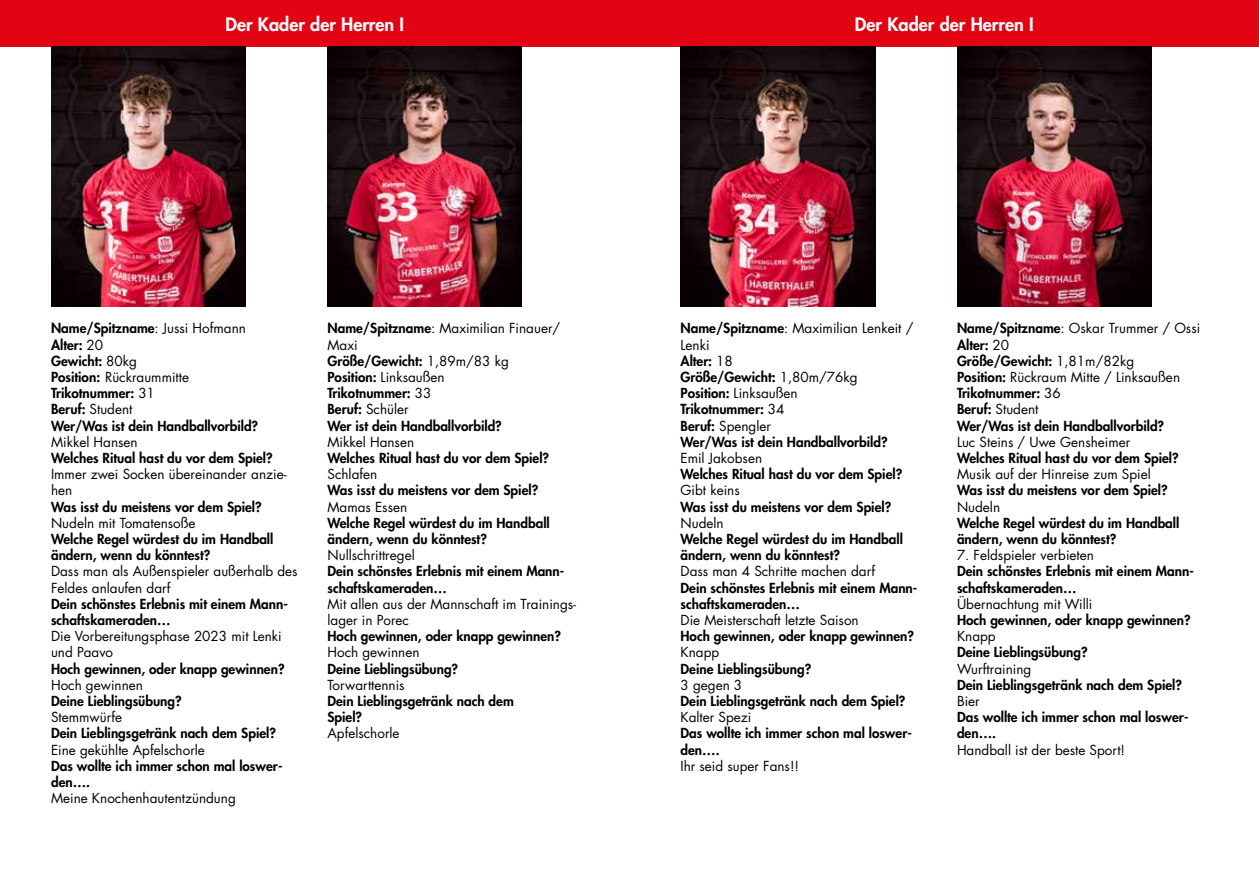
<style>
.page{position:relative;width:1259px;height:893px;background:#fff}
.page>*{position:absolute;margin:0;border:0;box-sizing:border-box;transform-origin:0 0}
.t1{font:800 18px "Futura Std";color:#fff}
.t2{font:800 13.5px/16.2px "Futura Std";color:#000}
.t3{font:13.5px/16.2px "Futura Std";color:#000}
.s1{font-weight:400}
</style>
<div class="page">
<div style="left:0;top:0;width:1259px;height:47px;background:#e30413"></div>
<img style="left:957px;top:47px;width:194px;height:259px">
<img style="left:680px;top:47px;width:195px;height:259px">
<img style="left:327px;top:47px;width:195px;height:259px">
<img style="left:51px;top:47px;width:194px;height:259px">
<h1 class="t1" style="left:225px;top:13px;width:180px">Der Kader der Herren I</h1>
<h1 class="t1" style="left:855px;top:13px;width:180px">Der Kader der Herren I</h1>
<p class="t2" style="left:51px;top:320px;width:209px">Name/Spitzname<span class="s1">: Jussi Hofmann<br></span>Alter: <span class="s1">20<br></span>Gewicht: <span class="s1">80kg<br></span>Position: <span class="s1">Rückraummitte<br></span>Trikotnummer: <span class="s1">31<br></span>Beruf: <span class="s1">Student<br></span>Wer/Was ist dein Handballvorbild?</p>
<p class="t3" style="left:51px;top:434px;width:88px">Mikkel Hansen</p>
<p class="t2" style="left:51px;top:450px;width:223px">Welches Ritual hast du vor dem Spiel?</p>
<p class="t3" style="left:51px;top:466px;width:237px">Immer zwei Socken übereinander anzie&shy;hen</p>
<p class="t2" style="left:51px;top:498px;width:212px">Was isst du meistens vor dem Spiel?</p>
<p class="t3" style="left:51px;top:515px;width:146px">Nudeln mit Tomatensoße</p>
<p class="t2" style="left:51px;top:531px;width:224px">Welche Regel würdest du im Handball ändern, wenn du könntest?</p>
<p class="t3" style="left:51px;top:563px;width:248px">Dass man als Außenspieler außerhalb des<br>Feldes anlaufen darf</p>
<p class="t2" style="left:51px;top:596px;width:238px">Dein schönstes Erlebnis mit einem Mann&shy;schaftskameraden…</p>
<p class="t3" style="left:51px;top:628px;width:232px">Die Vorbereitungsphase 2023 mit Lenki und Paavo</p>
<p class="t2" style="left:51px;top:660px;width:235px">Hoch gewinnen, oder knapp gewinnen?</p>
<p class="t3" style="left:51px;top:677px;width:93px">Hoch gewinnen</p>
<p class="t2" style="left:51px;top:693px;width:132px">Deine Lieblingsübung?</p>
<p class="t3" style="left:51px;top:709px;width:73px">Stemmwürfe</p>
<p class="t2" style="left:51px;top:725px;width:226px">Dein Lieblingsgetränk nach dem Spiel?</p>
<p class="t3" style="left:51px;top:742px;width:155px">Eine gekühlte Apfelschorle</p>
<p class="t2" style="left:51px;top:758px;width:233px">Das wollte ich immer schon mal loswer&shy;den….</p>
<p class="t3" style="left:51px;top:790px;width:186px">Meine Knochenhautentzündung</p>
<p class="t2" style="left:327px;top:320px;width:234px">Name/Spitzname<span class="s1">: Maximilian Finauer/<br>Maxi<br></span>Größe/Gewicht: <span class="s1">1,89m/83 kg<br></span>Position: <span class="s1">Linksaußen<br></span>Trikotnummer: <span class="s1">33<br></span>Beruf: <span class="s1">Schüler<br></span>Wer ist dein Handballvorbild?</p>
<p class="t3" style="left:327px;top:434px;width:88px">Mikkel Hansen</p>
<p class="t2" style="left:327px;top:450px;width:223px">Welches Ritual hast du vor dem Spiel?</p>
<p class="t3" style="left:327px;top:466px;width:51px">Schlafen</p>
<p class="t2" style="left:327px;top:482px;width:212px">Was isst du meistens vor dem Spiel?</p>
<p class="t3" style="left:327px;top:499px;width:81px">Mamas Essen</p>
<p class="t2" style="left:327px;top:515px;width:224px">Welche Regel würdest du im Handball ändern, wenn du könntest?</p>
<p class="t3" style="left:327px;top:547px;width:89px">Nullschrittregel</p>
<p class="t2" style="left:327px;top:563px;width:238px">Dein schönstes Erlebnis mit einem Mann&shy;schaftskameraden…</p>
<p class="t3" style="left:327px;top:596px;width:250px">Mit allen aus der Mannschaft im Trainings&shy;lager in Porec</p>
<p class="t2" style="left:327px;top:628px;width:235px">Hoch gewinnen, oder knapp gewinnen?</p>
<p class="t3" style="left:327px;top:644px;width:93px">Hoch gewinnen</p>
<p class="t2" style="left:327px;top:660px;width:132px">Deine Lieblingsübung?</p>
<p class="t3" style="left:327px;top:677px;width:79px">Torwarttennis</p>
<p class="t2" style="left:327px;top:693px;width:188px">Dein Lieblingsgetränk nach dem<br>Spiel?</p>
<p class="t3" style="left:327px;top:725px;width:74px">Apfelschorle</p>
<p class="t2" style="left:680px;top:320px;width:234px">Name/Spitzname<span class="s1">: Maximilian Lenkeit /<br>Lenki<br></span>Alter: <span class="s1">18<br></span>Größe/Gewicht: <span class="s1">1,80m/76kg<br></span>Position: <span class="s1">Linksaußen</span>   <br>Trikotnummer: <span class="s1">34<br></span>Beruf: <span class="s1">Spengler<br></span>Wer/Was ist dein Handballvorbild?</p>
<p class="t3" style="left:680px;top:450px;width:83px">Emil Jakobsen</p>
<p class="t2" style="left:680px;top:466px;width:223px">Welches Ritual hast du vor dem Spiel?</p>
<p class="t3" style="left:680px;top:482px;width:61px">Gibt keins</p>
<p class="t2" style="left:680px;top:498px;width:212px">Was isst du meistens vor dem Spiel?</p>
<p class="t3" style="left:680px;top:515px;width:45px">Nudeln</p>
<p class="t2" style="left:680px;top:531px;width:224px">Welche Regel würdest du im Handball ändern, wenn du könntest?</p>
<p class="t3" style="left:680px;top:563px;width:196px">Dass man 4 Schritte machen darf</p>
<p class="t2" style="left:680px;top:579px;width:238px">Dein schönstes Erlebnis mit einem Mann&shy;schaftskameraden…</p>
<p class="t3" style="left:680px;top:612px;width:180px">Die Meisterschaft letzte Saison</p>
<p class="t2" style="left:680px;top:628px;width:235px">Hoch gewinnen, oder knapp gewinnen?</p>
<p class="t3" style="left:680px;top:644px;width:40px">Knapp</p>
<p class="t2" style="left:680px;top:660px;width:132px">Deine Lieblingsübung?</p>
<p class="t3" style="left:680px;top:677px;width:63px">3 gegen 3</p>
<p class="t2" style="left:680px;top:693px;width:226px">Dein Lieblingsgetränk nach dem Spiel?</p>
<p class="t3" style="left:680px;top:709px;width:72px">Kalter Spezi</p>
<p class="t2" style="left:680px;top:725px;width:233px">Das wollte ich immer schon mal loswer&shy;den….</p>
<p class="t3" style="left:680px;top:758px;width:120px">Ihr seid super Fans!!</p>
<p class="t2" style="left:957px;top:320px;width:245px">Name/Spitzname<span class="s1">: Oskar Trummer / Ossi<br></span>Alter: <span class="s1">20<br></span>Größe/Gewicht: <span class="s1">1,81m/82kg<br></span>Position: <span class="s1">Rückraum Mitte / Linksaußen<br></span>Trikotnummer: <span class="s1">36<br></span>Beruf: <span class="s1">Student<br></span>Wer/Was ist dein Handballvorbild?</p>
<p class="t3" style="left:957px;top:434px;width:175px">Luc Steins / Uwe Gensheimer</p>
<p class="t2" style="left:957px;top:450px;width:223px">Welches Ritual hast du vor dem Spiel?</p>
<p class="t3" style="left:957px;top:466px;width:195px">Musik auf der Hinreise zum Spiel</p>
<p class="t2" style="left:957px;top:482px;width:212px">Was isst du meistens vor dem Spiel?</p>
<p class="t3" style="left:957px;top:499px;width:45px">Nudeln</p>
<p class="t2" style="left:957px;top:515px;width:224px">Welche Regel würdest du im Handball ändern, wenn du könntest?</p>
<p class="t3" style="left:957px;top:547px;width:138px">7. Feldspieler verbieten</p>
<p class="t2" style="left:957px;top:563px;width:238px">Dein schönstes Erlebnis mit einem Mann&shy;schaftskameraden…</p>
<p class="t3" style="left:957px;top:596px;width:137px">Übernachtung mit Willi</p>
<p class="t2" style="left:957px;top:612px;width:235px">Hoch gewinnen, oder knapp gewinnen?</p>
<p class="t3" style="left:957px;top:628px;width:40px">Knapp</p>
<p class="t2" style="left:957px;top:644px;width:132px">Deine Lieblingsübung?</p>
<p class="t3" style="left:957px;top:661px;width:76px">Wurftraining</p>
<p class="t2" style="left:957px;top:677px;width:226px">Dein Lieblingsgetränk nach dem Spiel?</p>
<p class="t3" style="left:957px;top:693px;width:24px">Bier</p>
<p class="t2" style="left:957px;top:709px;width:233px">Das wollte ich immer schon mal loswer&shy;den….</p>
<p class="t3" style="left:957px;top:742px;width:170px">Handball ist der beste Sport!</p>
</div>
